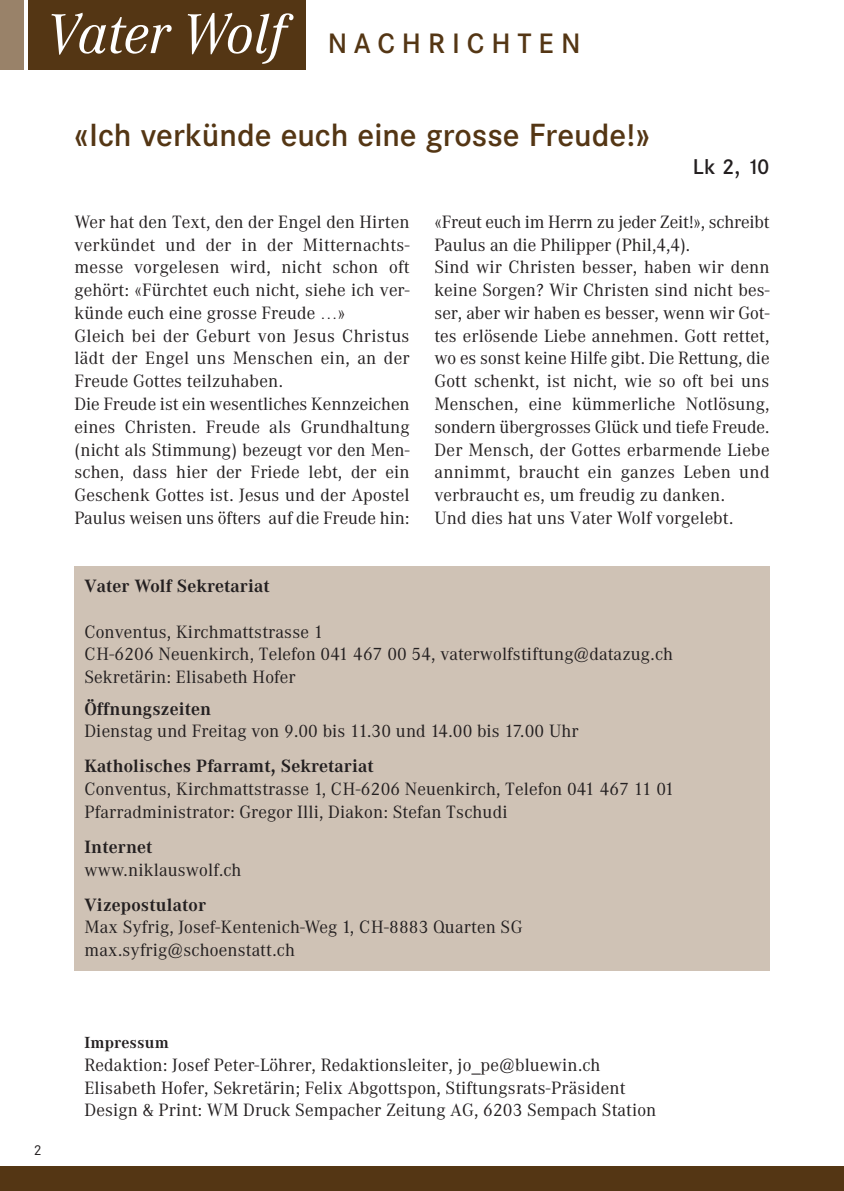
<style>
.page{position:relative;width:844px;height:1191px;background:#fff}
.page>*{position:absolute;margin:0;border:0;box-sizing:border-box;transform-origin:0 0}
.t1{font:500 31.5px "Corporate SBQ";color:#543614}
.t2{font:500 27.65px "Corporate SBQ";letter-spacing:.255em;color:#543614}
.t3{font:500 21px "Corporate SBQ";color:#231f20}
.t4{font:17.5px/22.8px "Corporate ABQ";letter-spacing:.01em;color:#231f20}
.t5{font:700 17.5px "Corporate ABQ";letter-spacing:.01em;color:#231f20}
.t6{font:700 15.75px "Corporate ABQ";letter-spacing:.01em;color:#231f20}
.t7{font:14px "Corporate SBQ";color:#231f20}
.s1{font-family:"Corporate ABQ";font-weight:400;font-style:italic;font-size:55.12px;color:#fff}
</style>
<div class="page">
<div style="left:0;top:0;width:305px;height:69px;background:#543614"></div>
<div style="left:0;top:0;width:25px;height:69px;background:#998269"></div>
<hr style="left:25px;top:0;width:3px;height:69px;background:#fff">
<div style="left:0;top:1166px;width:843px;height:25px;background:#543614"></div>
<div style="left:74px;top:566px;width:695px;height:405px;background:#cfc2b5"></div>
<h2 class="t2" style="left:47px;top:28px;width:535px"><span class="s1">VaterWolf</span> NACHRICHTEN</h2>
<h1 class="t1" style="left:74px;top:117px;width:576px">«Ich verkünde euch eine grosse Freude!»</h1>
<p class="t3" style="left:692px;top:155px;width:78px">Lk 2, 10</p>
<p class="t4" style="left:74px;top:210px;width:336px">Wer hat den Text, den der Engel den Hirten verkündet und der in der Mitternachts&shy;messe vorgelesen wird, nicht schon oft gehört: «Fürchtet euch nicht, siehe ich ver&shy;künde euch eine grosse Freude …»<br>Gleich bei der Geburt von Jesus Christus lädt der Engel uns Menschen ein, an der Freude Gottes teilzuhaben.<br>Die Freude ist ein wesentliches Kennzeichen eines Christen. Freude als Grundhaltung (nicht als Stimmung) bezeugt vor den Men&shy;schen, dass hier der Friede lebt, der ein Geschenk Gottes ist. Jesus und der Apostel Paulus weisen uns öfters auf die Freude hin:</p>
<p class="t4" style="left:434px;top:210px;width:336px">«Freut euch im Herrn zu jeder Zeit!», schreibt Paulus an die Philipper (Phil,4,4).<br>Sind wir Christen besser, haben wir denn keine Sorgen? Wir Christen sind nicht bes&shy;ser, aber wir haben es besser, wenn wir Got&shy;tes erlösende Liebe annehmen. Gott rettet, wo es sonst keine Hilfe gibt. Die Rettung, die Gott schenkt, ist nicht, wie so oft bei uns Menschen, eine kümmerliche Notlösung, sondern übergrosses Glück und tiefe Freude.<br>Der Mensch, der Gottes erbarmende Liebe annimmt, braucht ein ganzes Leben und verbraucht es, um freudig zu danken.<br>Und dies hat uns Vater Wolf vorgelebt.</p>
<p class="t5" style="left:84px;top:576px;width:187px">Vater Wolf Sekretariat</p>
<p class="t4" style="left:84px;top:620px;width:590px">Conventus, Kirchmattstrasse 1<br>CH-6206 Neuenkirch, Telefon 041 467 00 54, vaterwolfstiftung@datazug.ch<br>Sekretärin: Elisabeth Hofer</p>
<p class="t5" style="left:84px;top:698px;width:128px">Öffnungszeiten</p>
<p class="t4" style="left:84px;top:720px;width:495px">Dienstag und Freitag von 9.00 bis 11.30 und 14.00 bis 17.00 Uhr</p>
<p class="t5" style="left:84px;top:756px;width:291px">Katholisches Pfarramt, Sekretariat</p>
<p class="t4" style="left:84px;top:777px;width:591px">Conventus, Kirchmattstrasse 1, CH-6206 Neuenkirch, Telefon 041 467 11 01<br>Pfarradministrator: Gregor Illi, Diakon: Stefan Tschudi</p>
<p class="t5" style="left:84px;top:837px;width:70px">Internet</p>
<p class="t4" style="left:84px;top:858px;width:159px">www.niklauswolf.ch</p>
<p class="t5" style="left:84px;top:894px;width:123px">Vizepostulator</p>
<p class="t4" style="left:84px;top:916px;width:439px">Max Syfrig, Josef-Kentenich-Weg 1, CH-8883 Quarten SG max.syfrig@schoenstatt.ch</p>
<p class="t7" style="left:34px;top:1142px;width:9px">2</p>
<p class="t6" style="left:84px;top:1033px;width:86px">Impressum</p>
<p class="t4" style="left:84px;top:1053px;width:573px">Redaktion: Josef Peter-Löhrer, Redaktionsleiter, jo_pe@bluewin.ch<br>Elisabeth Hofer, Sekretärin; Felix Abgottspon, Stiftungsrats-Präsident<br>Design &amp; Print: WM Druck Sempacher Zeitung AG, 6203 Sempach Station</p>
</div>
